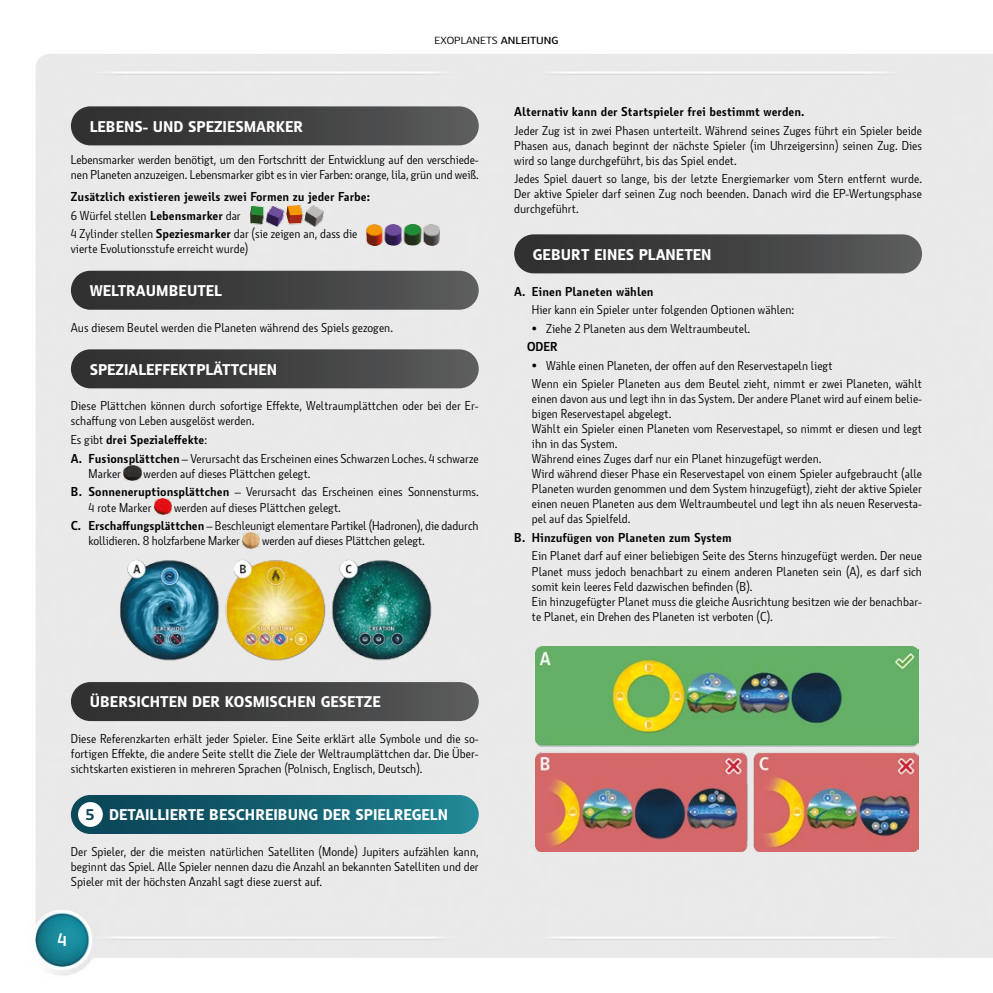
<style>
.page{position:relative;width:993px;height:993px;background:#fff}
.page>*{position:absolute;margin:0;border:0;box-sizing:border-box;transform-origin:0 0}
.t1{font:700 17.5px "Botanika";color:#fff}
.t2{font:800 15px "Botanika";color:#fff}
.t3{font:12.5px/15px "Botanika Lite";color:#000}
.t4{font:700 12.5px "Botanika";color:#000}
.t5{font:10px "Botanika Lite";color:#000;scale:1.2 1}
.s1{font-family:"Botanika";font-weight:600}
.s2{font-family:"Botanika";font-weight:700}
.s3{font-family:"Botanika Lite";font-weight:400}
.s4{color:#0b485a}
</style>
<div class="page">
<div style="left:35px;top:54px;width:957px;height:922px;background:#e9e9e9"></div>
<div style="left:71px;top:106px;width:407px;height:39px;background:linear-gradient(to right,#2b2b2c,#58595a);border-radius:19px"></div>
<div style="left:71px;top:270px;width:407px;height:39px;background:linear-gradient(to right,#2b2b2c,#58595a);border-radius:19px"></div>
<div style="left:71px;top:349px;width:407px;height:39px;background:linear-gradient(to right,#2b2b2c,#58595a);border-radius:19px"></div>
<img style="left:124px;top:465px;width:17px;height:15px">
<img style="left:154px;top:498px;width:17px;height:16px">
<img style="left:242px;top:532px;width:17px;height:16px">
<img style="left:103px;top:554px;width:343px;height:110px">
<div style="left:71px;top:681px;width:407px;height:39px;background:linear-gradient(to right,#2b2c2c,#58595a);border-radius:19px"></div>
<div style="left:71px;top:794px;width:407px;height:39px;background:linear-gradient(to right,#0d4254,#1e8290);border-radius:19px"></div>
<div style="left:78px;top:801px;width:25px;height:25px;background:#fff;border-radius:50%"></div>
<div style="left:514px;top:234px;width:407px;height:39px;background:linear-gradient(to right,#2b2c2c,#585959);border-radius:19px"></div>
<img style="left:535px;top:646px;width:383px;height:205px">
<img style="left:250px;top:206px;width:73px;height:21px">
<img style="left:366px;top:224px;width:73px;height:21px">
<p class="t5" style="left:434px;top:35px;width:105px">EXOPLANETS <span class="s1">ANLEITUNG</span></p>
<p class="t2" style="left:90px;top:117px;width:215px">LEBENS- UND SPEZIESMARKER</p>
<p class="t3" style="left:71px;top:152px;width:409px">Lebensmarker werden benötigt, um den Fortschritt der Entwicklung auf den verschiede&shy;nen Planeten anzuzeigen. Lebensmarker gibt es in vier Farben: orange, lila, grün und weiß.</p>
<p class="t4" style="left:71px;top:189px;width:300px">Zusätzlich existieren jeweils zwei Formen zu jeder Farbe:</p>
<p class="t3" style="left:71px;top:206px;width:288px;line-height:18.5px">6 Würfel stellen <span class="s2">Lebensmarker</span> dar<br>4 Zylinder stellen <span class="s2">Speziesmarker</span> dar (sie zeigen an, dass die</p>
<p class="t3" style="left:71px;top:241px;width:179px">vierte Evolutionsstufe erreicht wurde)</p>
<p class="t2" style="left:90px;top:281px;width:134px">WELTRAUMBEUTEL</p>
<p class="t3" style="left:71px;top:320px;width:323px">Aus diesem Beutel werden die Planeten während des Spiels gezogen.</p>
<p class="t2" style="left:90px;top:360px;width:189px">SPEZIALEFFEKTPLÄTTCHEN</p>
<p class="t3" style="left:71px;top:398px;width:409px">Diese Plättchen können durch sofortige Effekte, Weltraumplättchen oder bei der Er&shy;schaffung von Leben ausgelöst werden.</p>
<p class="t4" style="left:71px;top:432px;width:138px"><span class="s3">Es gibt</span> drei Spezialeffekte<span class="s3">:</span></p>
<p class="t3" style="left:89px;top:450px;width:391px;text-indent:-18px"><span class="s2">A. Fusionsplättchen</span> – Verursacht das Erscheinen eines Schwarzen Loches. 4 schwarze<br>Marker</p>
<p class="t3" style="left:71px;top:464px;width:409px;line-height:18.5px;text-indent:73px">werden auf dieses Plättchen gelegt.<br><span class="s2">B. Sonneneruptionsplättchen</span> – Verursacht das Erscheinen eines Sonnensturms.</p>
<p class="t3" style="left:89px;top:499px;width:64px">4 rote Marker</p>
<p class="t3" style="left:71px;top:498px;width:409px;line-height:18.5px;text-indent:103px">werden auf dieses Plättchen gelegt.<br><span class="s2">C. Erschaffungsplättchen</span> – Beschleunigt elementare Partikel (Hadronen), die dadurch</p>
<p class="t3" style="left:89px;top:533px;width:153px">kollidieren. 8 holzfarbene Marker</p>
<p class="t3" style="left:262px;top:533px;width:164px">werden auf dieses Plättchen gelegt.</p>
<p class="t2" style="left:90px;top:692px;width:292px">ÜBERSICHTEN DER KOSMISCHEN GESETZE</p>
<p class="t3" style="left:71px;top:731px;width:409px;text-align:justify">Diese Referenzkarten erhält jeder Spieler. Eine Seite erklärt alle Symbole und die so&shy;fortigen Effekte, die andere Seite stellt die Ziele der Weltraumplättchen dar. Die Über&shy;sichtskarten existieren in mehreren Sprachen (Polnisch, Englisch, Deutsch).</p>
<p class="t2" style="left:85px;top:805px;width:364px"><span class="s4">5</span> DETAILLIERTE BESCHREIBUNG DER SPIELREGELN</p>
<p class="t3" style="left:71px;top:844px;width:409px;text-align:justify">Der Spieler, der die meisten natürlichen Satelliten (Monde) Jupiters aufzählen kann, beginnt das Spiel. Alle Spieler nennen dazu die Anzahl an bekannten Satelliten und der Spieler mit der höchsten Anzahl sagt diese zuerst auf.</p>
<h1 class="t1" style="left:58px;top:928px;width:11px">4</h1>
<p class="t4" style="left:514px;top:104px;width:292px">Alternativ kann der Startspieler frei bestimmt werden.</p>
<p class="t3" style="left:514px;top:123px;width:409px;text-align:justify">Jeder Zug ist in zwei Phasen unterteilt. Während seines Zuges führt ein Spieler beide Phasen aus, danach beginnt der nächste Spieler (im Uhrzeigersinn) seinen Zug. Dies wird so lange durchgeführt, bis das Spiel endet.</p>
<p class="t3" style="left:514px;top:171px;width:409px;text-align:justify">Jedes Spiel dauert so lange, bis der letzte Energiemarker vom Stern entfernt wurde.<br>Der aktive Spieler darf seinen Zug noch beenden. Danach wird die EP-Wertungsphase durchgeführt.</p>
<p class="t2" style="left:533px;top:245px;width:180px">GEBURT EINES PLANETEN</p>
<p class="t4" style="left:514px;top:283px;width:141px">A. Einen Planeten wählen</p>
<p class="t3" style="left:531px;top:302px;width:264px">Hier kann ein Spieler unter folgenden Optionen wählen:</p>
<p class="t3" style="left:531px;top:321px;width:219px">• Ziehe 2 Planeten aus dem Weltraumbeutel.</p>
<p class="t4" style="left:527px;top:339px;width:32px">ODER</p>
<p class="t3" style="left:531px;top:356px;width:391px;line-height:18.5px">• Wähle einen Planeten, der offen auf den Reservestapeln liegt<br>Wenn ein Spieler Planeten aus dem Beutel zieht, nimmt er zwei Planeten, wählt</p>
<p class="t3" style="left:531px;top:391px;width:391px">einen davon aus und legt ihn in das System. Der andere Planet wird auf einem belie&shy;bigen Reservestapel abgelegt.<br>Wählt ein Spieler einen Planeten vom Reservestapel, so nimmt er diesen und legt ihn in das System.<br>Während eines Zuges darf nur ein Planet hinzugefügt werden.<br>Wird während dieser Phase ein Reservestapel von einem Spieler aufgebraucht (alle Planeten wurden genommen und dem System hinzugefügt), zieht der aktive Spieler einen neuen Planeten aus dem Weltraumbeutel und legt ihn als neuen Reservesta&shy;pel auf das Spielfeld.</p>
<p class="t4" style="left:514px;top:529px;width:219px">B. Hinzufügen von Planeten zum System</p>
<p class="t3" style="left:531px;top:548px;width:391px">Ein Planet darf auf einer beliebigen Seite des Sterns hinzugefügt werden. Der neue Planet muss jedoch benachbart zu einem anderen Planeten sein (A), es darf sich somit kein leeres Feld dazwischen befinden (B).<br>Ein hinzugefügter Planet muss die gleiche Ausrichtung besitzen wie der benachbar&shy;te Planet, ein Drehen des Planeten ist verboten (C).</p>
</div>
